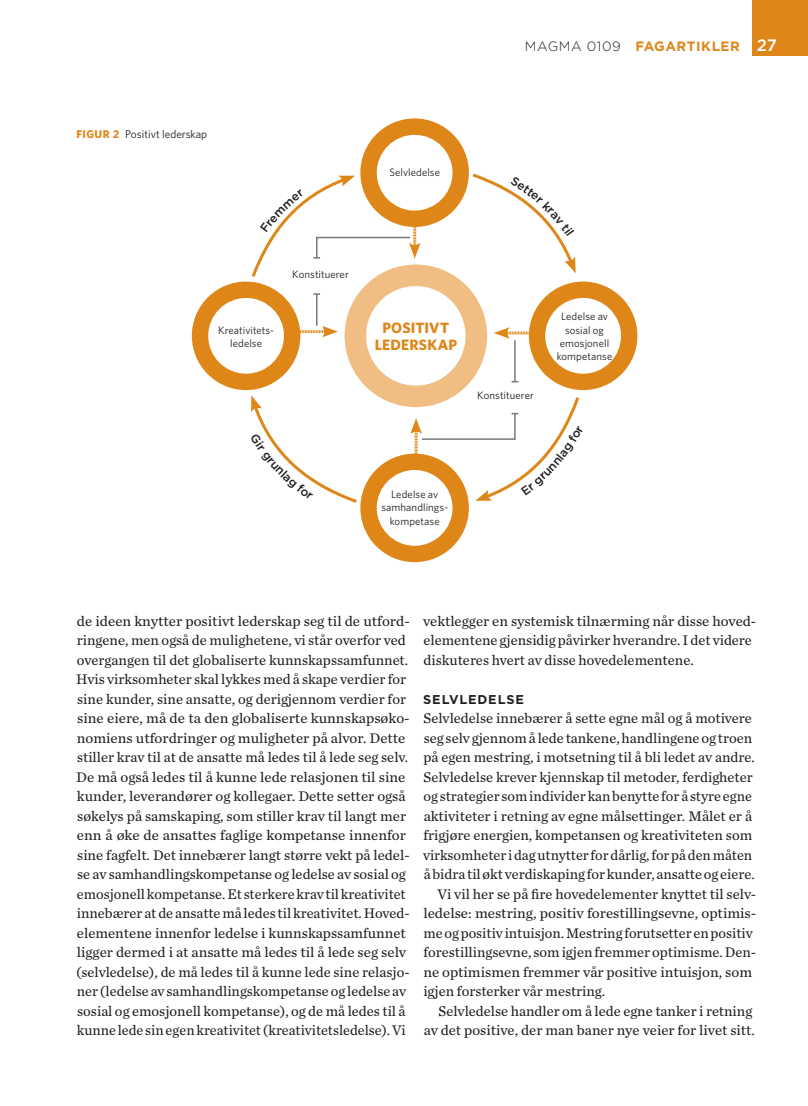
<style>
.page{position:relative;width:808px;height:1106px;background:#fff}
.page>*{position:absolute;margin:0;border:0;box-sizing:border-box;transform-origin:0 0}
.Figur1_Tittel_f_f1_t{font:700 15px/16.5px "Whitney";letter-spacing:.015em;color:#df8619;text-align:center}
.Brød1___f_b1{font:14.55px/19.5px "Chronicle Text G2";color:#231f20}
.Brød1_Første-__f_b1{font:14.55px/19.5px "Chronicle Text G2";color:#231f20}
.t1{font:700 13.5px "Gotham";letter-spacing:.04em;color:#df8619}
.Meltittel_1__m_m_1{font:700 12.75px "Gotham";letter-spacing:.065em;color:#231f20}
.Figur1_Tittel__f_f1{font:11.25px "Whitney";color:#231f20}
.figurtekst_2__book_s{font:10.8px/13.2px "Whitney";letter-spacing:.01em;color:#231f20;text-align:center}
.figurtekst_3__book_v{font:10.8px "Whitney";letter-spacing:.005em;color:#231f20}
.s1{font-weight:700;color:#df8619}
.s2{font-weight:300;color:#231f20}
.s3{font-weight:500;font-size:16.5px;color:#fff}
</style>
<div class="page">
<div style="left:753px;top:0;width:55px;height:55px;background:#df8619"></div>
<div style="left:345px;top:264px;width:142px;height:143px;background:#f0bd83;border-radius:50%"></div>
<div style="left:366px;top:286px;width:100px;height:99px;background:#fff;border-radius:50%"></div>
<div style="left:360px;top:118px;width:109px;height:109px;background:#df8619;border-radius:50%"></div>
<div style="left:377px;top:135px;width:75px;height:76px;background:#fff;border-radius:50%"></div>
<div style="left:360px;top:453px;width:109px;height:109px;background:#df8619;border-radius:50%"></div>
<div style="left:377px;top:470px;width:75px;height:76px;background:#fff;border-radius:50%"></div>
<div style="left:192px;top:281px;width:108px;height:109px;background:#df8619;border-radius:50%"></div>
<div style="left:208px;top:298px;width:76px;height:76px;background:#fff;border-radius:50%"></div>
<div style="left:529px;top:281px;width:108px;height:109px;background:#df8619;border-radius:50%"></div>
<div style="left:545px;top:298px;width:76px;height:76px;background:#fff;border-radius:50%"></div>
<svg style="left:494px;top:327px;width:36px;height:12px"></svg>
<svg style="left:299px;top:326px;width:39px;height:11px"></svg>
<hr style="left:514px;top:340px;width:2px;height:42px;background:#76787b">
<hr style="left:316px;top:294px;width:1px;height:32px;background:#76787b">
<svg style="left:313px;top:293px;width:7px;height:2px"></svg>
<svg style="left:251px;top:175px;width:170px;height:105px"></svg>
<svg style="left:472px;top:173px;width:104px;height:100px"></svg>
<svg style="left:251px;top:395px;width:106px;height:108px"></svg>
<svg style="left:410px;top:394px;width:170px;height:107px"></svg>
<p class="Figur1_Tittel__f_f1" style="left:77px;top:127px;width:132px"><span class="s1">FIGUR 2</span> Positivt lederskap</p>
<p class="figurtekst_2__book_s" style="left:389px;top:166px;width:52px">Selvledelse</p>
<p class="t1" style="left:525px;top:38px;width:254px"><span class="s2">MAGMA 0109</span> FAGARTIKLER <span class="s3">27</span></p>
<p class="figurtekst_2__book_s" style="left:218px;top:323px;width:58px">Kreativitets&shy;ledelse</p>
<p class="figurtekst_3__book_v" style="left:292px;top:268px;width:58px">Konstituerer</p>
<p class="Figur1_Tittel_f_f1_t" style="left:375px;top:319px;width:84px">POSITIVT<br>LEDERSKAP</p>
<p class="figurtekst_3__book_v" style="left:477px;top:389px;width:58px">Konstituerer</p>
<p class="figurtekst_2__book_s" style="left:557px;top:310px;width:57px">Ledelse av sosial og emosjonell kompetanse</p>
<p class="figurtekst_2__book_s" style="left:381px;top:487px;width:68px">Ledelse av samhandlings&shy;kompetase</p>
<p class="Brød1___f_b1" style="left:76px;top:610px;width:334px">de ideen knytter positivt lederskap seg til de utford&shy;ringene, men også de mulighetene, vi står overfor ved overgangen til det globaliserte kunnskapssamfunnet.<br>Hvis virksomheter skal lykkes med å skape verdier for sine kunder, sine ansatte, og derigjennom verdier for sine eiere, må de ta den globaliserte kunnskapsøko&shy;nomiens utfordringer og muligheter på alvor. Dette stiller krav til at de ansatte må ledes til å lede seg selv.<br>De må også ledes til å kunne lede relasjonen til sine kunder, leverandører og kollegaer. Dette setter også søkelys på samskaping, som stiller krav til langt mer enn å øke de ansattes faglige kompetanse innenfor sine fagfelt. Det innebærer langt større vekt på ledel&shy;se av samhandlingskompetanse og ledelse av sosial og emosjonell kompetanse. Et sterkere krav til kreativitet innebærer at de ansatte må ledes til kreativitet. Hoved&shy;elementene innenfor ledelse i kunnskapssamfunnet ligger dermed i at ansatte må ledes til å lede seg selv (selvledelse), de må ledes til å kunne lede sine relasjo&shy;ner (ledelse av samhandlingskompetanse og ledelse av sosial og emosjonell kompetanse), og de må ledes til å kunne lede sin egen kreativitet (kreativitetsledelse). Vi</p>
<p class="Brød1___f_b1" style="left:423px;top:610px;width:333px">vektlegger en systemisk tilnærming når disse hoved&shy;elementene gjensidig påvirker hverandre. I det videre diskuteres hvert av disse hovedelementene.</p>
<p class="Meltittel_1__m_m_1" style="left:423px;top:692px;width:102px">SELVLEDELSE</p>
<p class="Brød1_Første-__f_b1" style="left:423px;top:708px;width:333px">Selvledelse innebærer å sette egne mål og å motivere seg selv gjennom å lede tankene, handlingene og troen på egen mestring, i motsetning til å bli ledet av andre.<br>Selvledelse krever kjennskap til metoder, ferdigheter og strategier som individer kan benytte for å styre egne aktiviteter i retning av egne målsettinger. Målet er å frigjøre energien, kompetansen og kreativiteten som virksomheter i dag utnytter for dårlig, for på den måten å bidra til økt verdiskaping for kunder, ansatte og eiere.</p>
<p class="Brød1___f_b1" style="left:423px;top:883px;width:333px;text-indent:14px">Vi vil her se på fire hovedelementer knyttet til selv&shy;ledelse: mestring, positiv forestillingsevne, optimis&shy;me og positiv intuisjon. Mestring forutsetter en positiv forestillingsevne, som igjen fremmer optimisme. Den&shy;ne optimismen fremmer vår positive intuisjon, som igjen forsterker vår mestring.</p>
<p class="Brød1___f_b1" style="left:424px;top:1000px;width:333px;text-align:right">Selvledelse handler om å lede egne tanker i retning av det positive, der man baner nye veier for livet sitt.</p>
</div>
